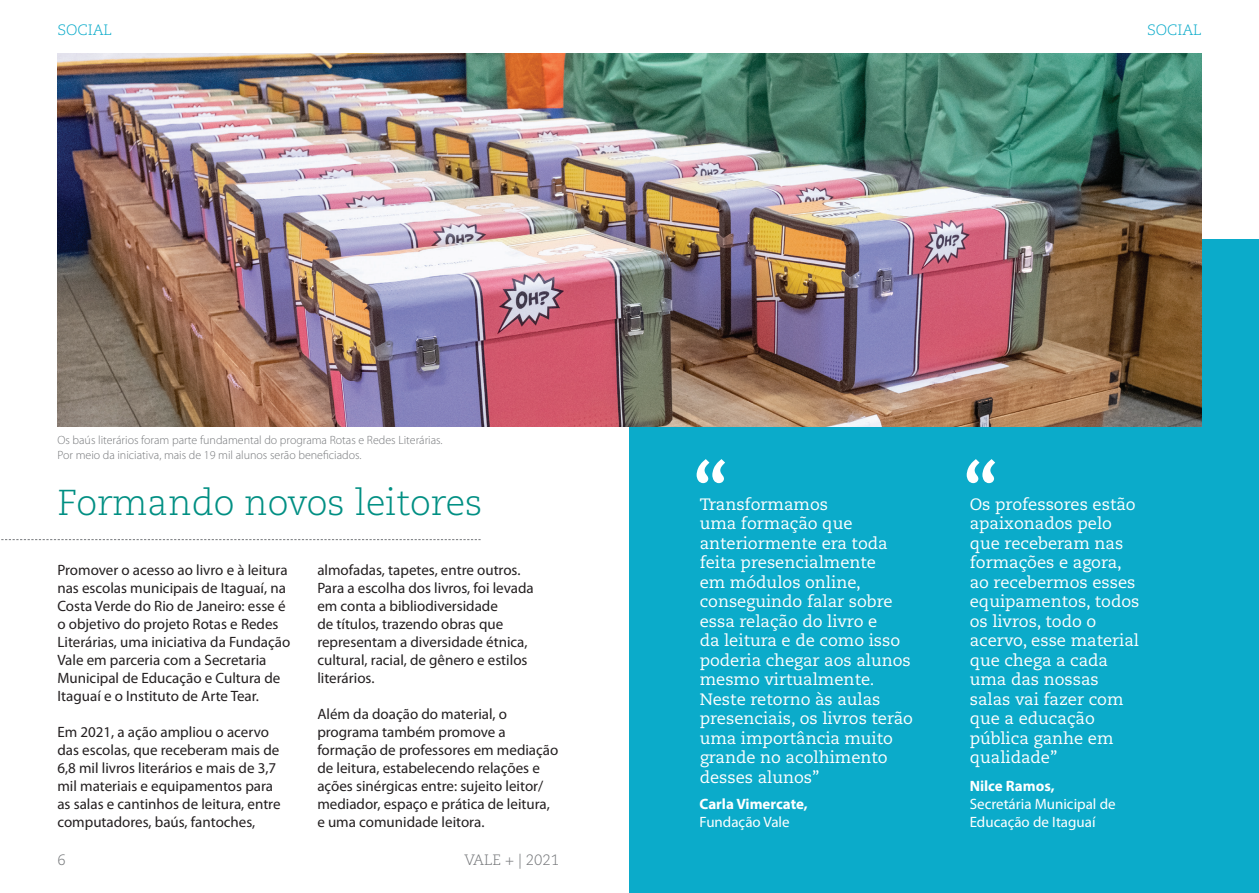
<style>
.page{position:relative;width:1259px;height:893px;background:#fff}
.page>*{position:absolute;margin:0;border:0;box-sizing:border-box;transform-origin:0 0}
.t1{font:300 36px "Caecilia LT Std";color:#008f83}
.t2{font:16.5px/19.5px "Caecilia LT Std";color:#fff}
.t3{font:15px/18px "Myriad Pro";color:#231f20}
.t4{font:15px/18px "Myriad Pro";color:#fff}
.t5{font:700 15px "Myriad Pro";color:#fff}
.t6{font:300 15px "Caecilia LT Std";color:#0babca}
.t7{font:300 15px "Caecilia LT Std";color:#76787b}
.t8{font:300 12px/14.4px "Myriad Pro";color:#76787b}
</style>
<div class="page">
<div style="left:629px;top:240px;width:630px;height:653px;background:#0babca"></div>
<svg style="left:1px;top:539px;width:479px;height:1px"></svg>
<img style="left:57px;top:53px;width:1144px;height:374px">
<svg style="left:696px;top:459px;width:29px;height:24px"></svg>
<svg style="left:966px;top:459px;width:29px;height:24px"></svg>
<p class="t6" style="left:57px;top:21px;width:56px">SOCIAL</p>
<p class="t6" style="left:1147px;top:21px;width:56px">SOCIAL</p>
<p class="t8" style="left:57px;top:433px;width:387px">Os baús literários foram parte fundamental do programa Rotas e Redes Literárias.<br>Por meio da iniciativa, mais de 19 mil alunos serão beneficiados.</p>
<h1 class="t1" style="left:57px;top:483px;width:426px">Formando novos leitores</h1>
<p class="t3" style="left:57px;top:561px;width:234px">Promover o acesso ao livro e à leitura nas escolas municipais de Itaguaí, na Costa Verde do Rio de Janeiro: esse é o objetivo do projeto Rotas e Redes Literárias, uma iniciativa da Fundação Vale em parceria com a Secretaria Municipal de Educação e Cultura de Itaguaí e o Instituto de Arte Tear.</p>
<p class="t3" style="left:57px;top:723px;width:225px">Em 2021, a ação ampliou o acervo das escolas, que receberam mais de 6,8 mil livros literários e mais de 3,7 mil materiais e equipamentos para as salas e cantinhos de leitura, entre computadores, baús, fantoches,</p>
<p class="t3" style="left:317px;top:561px;width:218px">almofadas, tapetes, entre outros.<br>Para a escolha dos livros, foi levada em conta a bibliodiversidade<br>de títulos, trazendo obras que representam a diversidade étnica, cultural, racial, de gênero e estilos literários.</p>
<p class="t3" style="left:317px;top:705px;width:242px">Além da doação do material, o programa também promove a formação de professores em mediação de leitura, estabelecendo relações e ações sinérgicas entre: sujeito leitor/ mediador, espaço e prática de leitura, e uma comunidade leitora.</p>
<p class="t7" style="left:57px;top:851px;width:10px">6</p>
<p class="t7" style="left:464px;top:851px;width:96px">VALE + | 2021</p>
<p class="t2" style="left:699px;top:495px;width:215px">Transformamos<br>uma formação que anteriormente era toda feita presencialmente<br>em módulos online, conseguindo falar sobre essa relação do livro e<br>da leitura e de como isso poderia chegar aos alunos mesmo virtualmente.<br>Neste retorno às aulas presenciais, os livros terão uma importância muito grande no acolhimento desses alunos”</p>
<p class="t2" style="left:969px;top:495px;width:171px">Os professores estão apaixonados pelo que receberam nas formações e agora, ao recebermos esses equipamentos, todos os livros, todo o acervo, esse material que chega a cada uma das nossas salas vai fazer com que a educação pública ganhe em qualidade”</p>
<p class="t5" style="left:699px;top:794px;width:110px">Carla Vimercate,</p>
<p class="t4" style="left:699px;top:813px;width:92px">Fundação Vale</p>
<p class="t5" style="left:969px;top:776px;width:86px">Nilce Ramos,</p>
<p class="t4" style="left:969px;top:795px;width:147px">Secretária Municipal de<br>Educação de Itaguaí</p>
</div>
